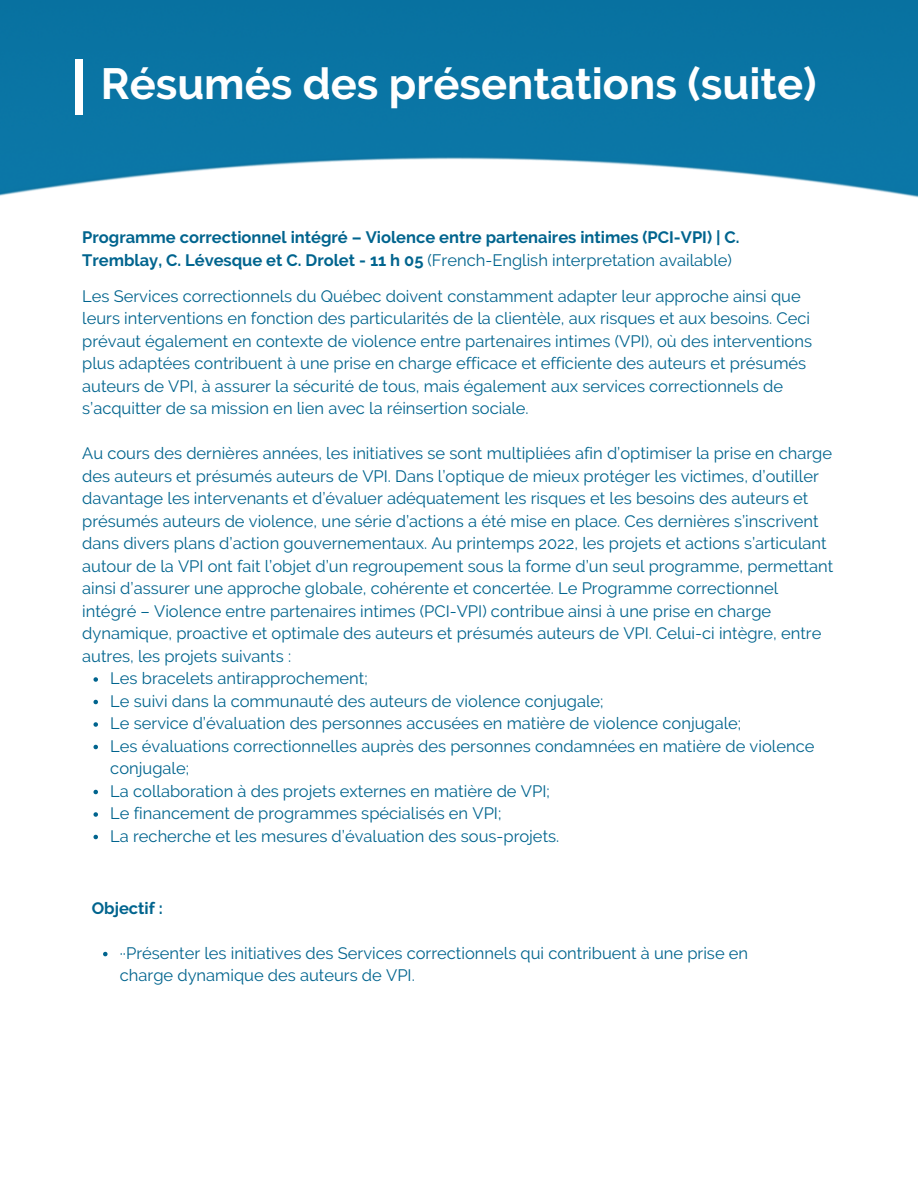
<style>
.page{position:relative;width:918px;height:1188px;background:#fff}
.page>*{position:absolute;margin:0;border:0;box-sizing:border-box;transform-origin:0 0}
.t1{font:700 43.5px "Raleway";color:#fff}
.t2{font:16.5px/22.5px "Raleway";color:#00648e}
.t3{font:700 16.5px/22.5px "Raleway";color:#00648e}
.s1{font-weight:400}
</style>
<div class="page">
<img style="left:0;top:0;width:918px;height:198px">
<svg style="left:93px;top:677px;width:5px;height:5px"></svg>
<svg style="left:93px;top:700px;width:5px;height:4px"></svg>
<svg style="left:93px;top:722px;width:5px;height:5px"></svg>
<svg style="left:93px;top:745px;width:5px;height:4px"></svg>
<svg style="left:93px;top:790px;width:5px;height:4px"></svg>
<svg style="left:93px;top:812px;width:5px;height:5px"></svg>
<svg style="left:93px;top:835px;width:5px;height:4px"></svg>
<div style="left:75px;top:60px;width:8px;height:54px;background:#fff"></div>
<svg style="left:103px;top:952px;width:5px;height:4px"></svg>
<h1 class="t1" style="left:101px;top:59px;width:717px">Résumés des présentations (suite)</h1>
<p class="t3" style="left:82px;top:226px;width:659px">Programme correctionnel intégré – Violence entre partenaires intimes (PCI-VPI) | C.<br>Tremblay, C. Lévesque et C. Drolet - 11 h 05 <span class="s1">(French-English interpretation available)</span></p>
<p class="t2" style="left:82px;top:284px;width:731px">Les Services correctionnels du Québec doivent constamment adapter leur approche ainsi que leurs interventions en fonction des particularités de la clientèle, aux risques et aux besoins. Ceci prévaut également en contexte de violence entre partenaires intimes (VPI), où des interventions plus adaptées contribuent à une prise en charge efficace et efficiente des auteurs et présumés auteurs de VPI, à assurer la sécurité de tous, mais également aux services correctionnels de s’acquitter de sa mission en lien avec la réinsertion sociale.</p>
<p class="t2" style="left:82px;top:442px;width:753px">Au cours des dernières années, les initiatives se sont multipliées afin d’optimiser la prise en charge des auteurs et présumés auteurs de VPI. Dans l’optique de mieux protéger les victimes, d’outiller davantage les intervenants et d’évaluer adéquatement les risques et les besoins des auteurs et présumés auteurs de violence, une série d’actions a été mise en place. Ces dernières s’inscrivent dans divers plans d’action gouvernementaux. Au printemps 2022, les projets et actions s’articulant autour de la VPI ont fait l’objet d’un regroupement sous la forme d’un seul programme, permettant ainsi d’assurer une approche globale, cohérente et concertée. Le Programme correctionnel intégré – Violence entre partenaires intimes (PCI-VPI) contribue ainsi à une prise en charge dynamique, proactive et optimale des auteurs et présumés auteurs de VPI. Celui-ci intègre, entre autres, les projets suivants :</p>
<p class="t2" style="left:110px;top:667px;width:706px">Les bracelets antirapprochement;<br>Le suivi dans la communauté des auteurs de violence conjugale;<br>Le service d’évaluation des personnes accusées en matière de violence conjugale;<br>Les évaluations correctionnelles auprès des personnes condamnées en matière de violence conjugale;<br>La collaboration à des projets externes en matière de VPI;<br>Le financement de programmes spécialisés en VPI;<br>La recherche et les mesures d’évaluation des sous-projets.</p>
<p class="t3" style="left:92px;top:897px;width:73px">Objectif :</p>
<p class="t2" style="left:120px;top:942px;width:630px">··Présenter les initiatives des Services correctionnels qui contribuent à une prise en charge dynamique des auteurs de VPI.</p>
</div>
